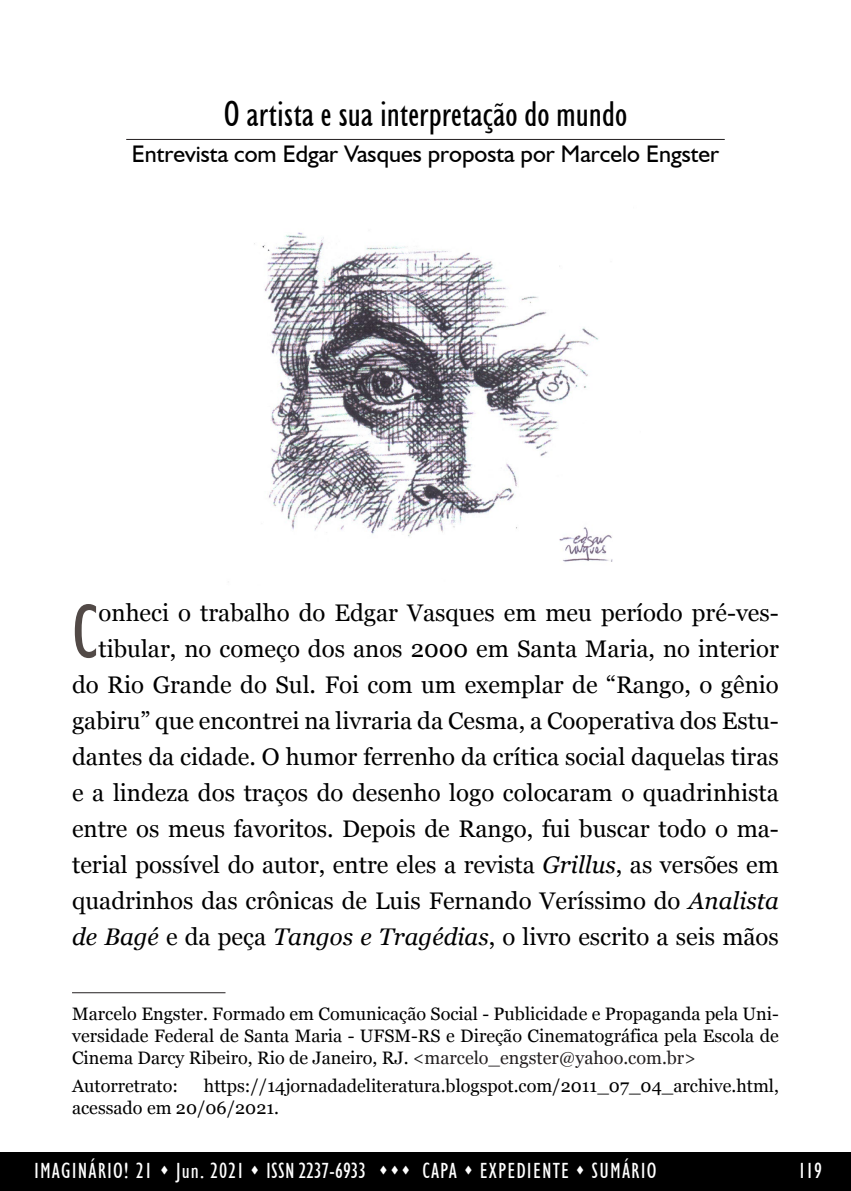
<style>
.page{position:relative;width:851px;height:1191px;background:#fff}
.page>*{position:absolute;margin:0;border:0;box-sizing:border-box;transform-origin:0 0}
.t1{font:condensed 76.8px "Humanist 521 BT";color:#524a47}
.Padrão{font:condensed 36px "Humanist 521 BT";color:#000}
.t2{font:24px/36px "Georgia";color:#000;text-align:right}
.Padrão-2{font:24px "Humanist 521 BT";color:#000}
.t3{font:condensed 22px "Humanist 521 BT";letter-spacing:.05em;color:#fff}
.t4{font:18px/22px "Georgia";color:#000;text-align:justify}
.s1{font-style:italic}
.s2{color:#212121}
.s3{color:#231f20}
</style>
<div class="page">
<div style="left:0;top:1152px;width:850px;height:39px;background:#000"></div>
<hr style="left:72px;top:992px;width:153px;height:1px;background:#231f20">
<hr style="left:126px;top:139px;width:598px;height:1px;background:#231f20">
<img style="left:254px;top:232px;width:359px;height:330px">
<p class="Padrão" style="left:224px;top:93px;width:404px">O artista e sua interpretação do mundo</p>
<p class="Padrão-2" style="left:132px;top:139px;width:589px">Entrevista com Edgar Vasques proposta por Marcelo Engster</p>
<p class="t2" style="left:72px;top:594px;width:708px">onheci o trabalho do Edgar Vasques em meu período pré-ves&shy;tibular, no começo dos anos 2000 em Santa Maria, no interior do Rio Grande do Sul. Foi com um exemplar de “Rango, o gênio gabiru” que encontrei na livraria da Cesma, a Cooperativa dos Estu&shy;dantes da cidade. O humor ferrenho da crítica social daquelas tiras e a lindeza dos traços do desenho logo colocaram o quadrinhista entre os meus favoritos. Depois de Rango, fui buscar todo o ma&shy;terial possível do autor, entre eles a revista <span class="s1">Grillus</span>, as versões em quadrinhos das crônicas de Luis Fernando Veríssimo do <span class="s1">Analista de Bagé</span> e da peça <span class="s1">Tangos e Tragédias</span>, o livro escrito a seis mãos</p>
<p class="t1" style="left:72px;top:587px;width:28px">C</p>
<p class="t4" style="left:72px;top:1002px;width:708px">Marcelo Engster. Formado em Comunicação Social - Publicidade e Propaganda pela Uni&shy;versidade Federal de Santa Maria - UFSM-RS e Direção Cinematográfica pela Escola de Cinema Darcy Ribeiro, Rio de Janeiro, RJ. <span class="s2">&lt;</span><span class="s3">marcelo_engster@yahoo.com.br</span><span class="s2">&gt;</span></p>
<p class="t4" style="left:72px;top:1073px;width:108px">Autorretrato:</p>
<p class="t4" style="left:72px;top:1073px;width:708px;text-indent:132px">https://14jornadadeliteratura.blogspot.com/2011_07_04_archive.html, acessado em 20/06/2021.</p>
<p class="t3" style="left:34px;top:1158px;width:624px">IMAGINÁRIO! 21 ▲ Jun. 2021 ▲ ISSN 2237-6933 ▲▲▲ CAPA ▲ EXPEDIENTE ▲ SUMÁRIO</p>
<p class="t3" style="left:798px;top:1157px;width:25px">119</p>
</div>
